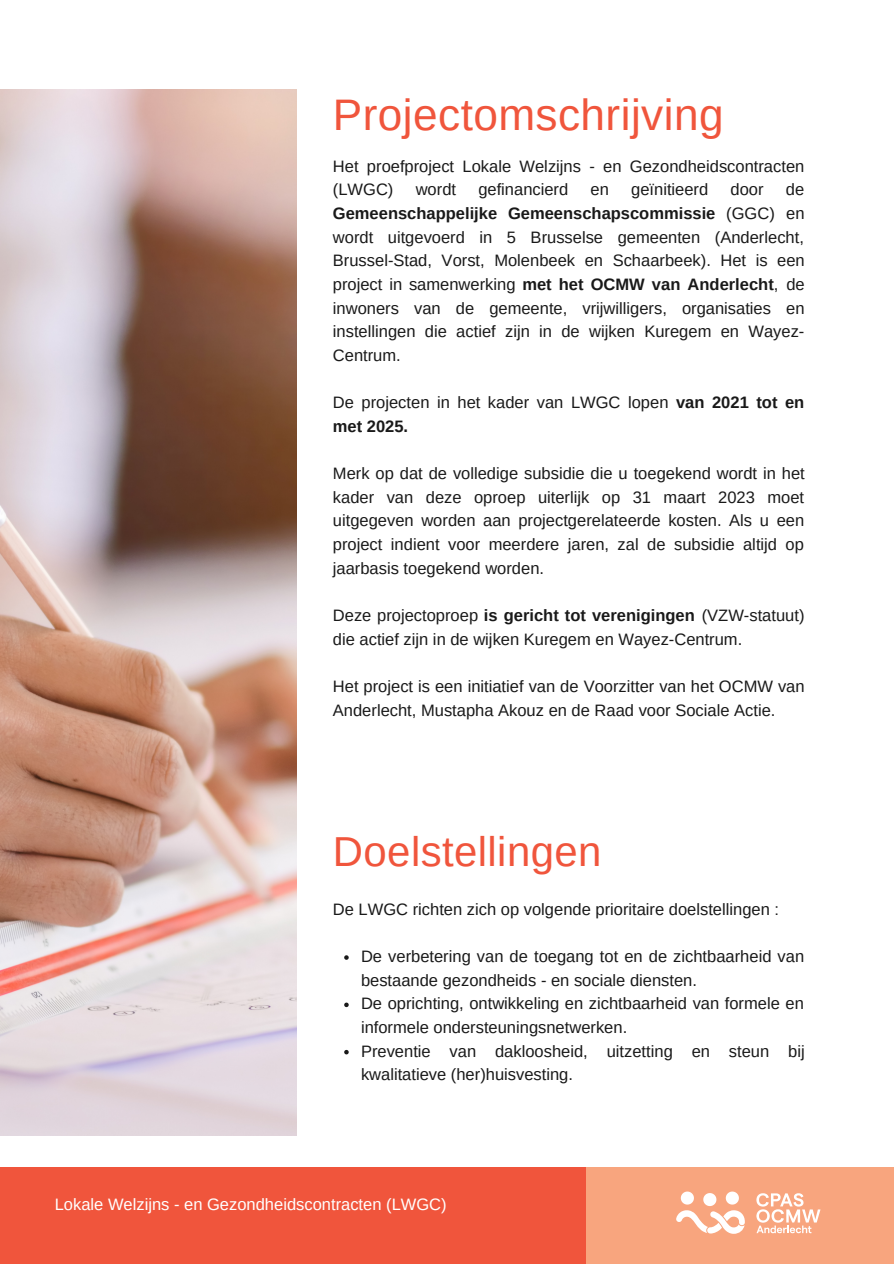
<style>
.page{position:relative;width:894px;height:1264px;background:#fff}
.page>*{position:absolute;margin:0;border:0;box-sizing:border-box;transform-origin:0 0}
.t1{font:44.1px "Arimo";letter-spacing:.01em;color:#f0553c}
.t2{font:41.85px "Arimo";letter-spacing:.01em;color:#f0553c}
.t3{font:16.5px/23.7px "Arimo";color:#191919}
.t4{font:16.5px "Arimo";color:#fff}
.s1{font-weight:700}
</style>
<div class="page">
<img style="left:0;top:89px;width:296px;height:1046px">
<div style="left:0;top:1167px;width:893px;height:96px;background:#f0553c"></div>
<div style="left:586px;top:1167px;width:307px;height:96px;background:#f8a57e"></div>
<svg style="left:756px;top:1193px;width:64px;height:40px"></svg>
<svg style="left:676px;top:1191px;width:68px;height:42px"></svg>
<svg style="left:344px;top:955px;width:4px;height:4px"></svg>
<svg style="left:344px;top:1002px;width:4px;height:5px"></svg>
<svg style="left:344px;top:1049px;width:4px;height:5px"></svg>
<p class="t1" style="left:333px;top:90px;width:392px">Projectomschrijving</p>
<p class="t3" style="left:333px;top:154px;width:473px">Het proefproject Lokale Welzijns - en Gezondheidscontracten (LWGC)</p>
<p class="t3" style="left:333px;top:178px;width:473px;text-align:justify;text-indent:453px">de <span class="s1">Gemeenschappelijke Gemeenschapscommissie</span> (GGC) en wordt uitgevoerd in 5 Brusselse gemeenten (Anderlecht, Brussel-Stad, Vorst, Molenbeek en Schaarbeek). Het is een project in samenwerking <span class="s1">met het OCMW van Anderlecht</span>, de inwoners van de gemeente, vrijwilligers, organisaties en instellingen die actief zijn in de wijken Kuregem en Wayez-Centrum.</p>
<p class="t3" style="left:333px;top:390px;width:473px">De projecten in het kader van LWGC lopen <span class="s1">van 2021 tot en met 2025.</span></p>
<p class="t3" style="left:333px;top:461px;width:473px;text-align:justify">Merk op dat de volledige subsidie die u toegekend wordt in het kader van deze oproep uiterlijk op 31 maart 2023 moet uitgegeven worden aan projectgerelateerde kosten. Als u een project indient voor meerdere jaren, zal de subsidie altijd op jaarbasis toegekend worden.</p>
<p class="t3" style="left:333px;top:603px;width:473px">Deze projectoproep <span class="s1">is gericht tot verenigingen</span> (VZW-statuut) die actief zijn in de wijken Kuregem en Wayez-Centrum.</p>
<p class="t3" style="left:333px;top:674px;width:473px">Het project is een initiatief van de Voorzitter van het OCMW van<br>Anderlecht, Mustapha Akouz en de Raad voor Sociale Actie.</p>
<p class="t3" style="left:415px;top:178px;width:42px">wordt</p>
<p class="t3" style="left:478px;top:178px;width:91px">gefinancierd</p>
<p class="t3" style="left:590px;top:178px;width:20px">en</p>
<p class="t3" style="left:631px;top:178px;width:79px">geïnitieerd</p>
<p class="t3" style="left:730px;top:178px;width:35px">door</p>
<p class="t2" style="left:333px;top:827px;width:270px">Doelstellingen</p>
<p class="t3" style="left:333px;top:897px;width:447px">De LWGC richten zich op volgende prioritaire doelstellingen :</p>
<p class="t3" style="left:361px;top:944px;width:444px">De verbetering van de toegang tot en de zichtbaarheid van bestaande gezondheids - en sociale diensten.</p>
<p class="t3" style="left:361px;top:991px;width:444px">De oprichting, ontwikkeling en zichtbaarheid van formele en informele ondersteuningsnetwerken.</p>
<p class="t3" style="left:361px;top:1039px;width:445px">Preventie van dakloosheid, uitzetting en steun bij kwalitatieve (her)huisvesting.</p>
<p class="t4" style="left:55px;top:1195px;width:393px">Lokale Welzijns - en Gezondheidscontracten (LWGC)</p>
</div>
